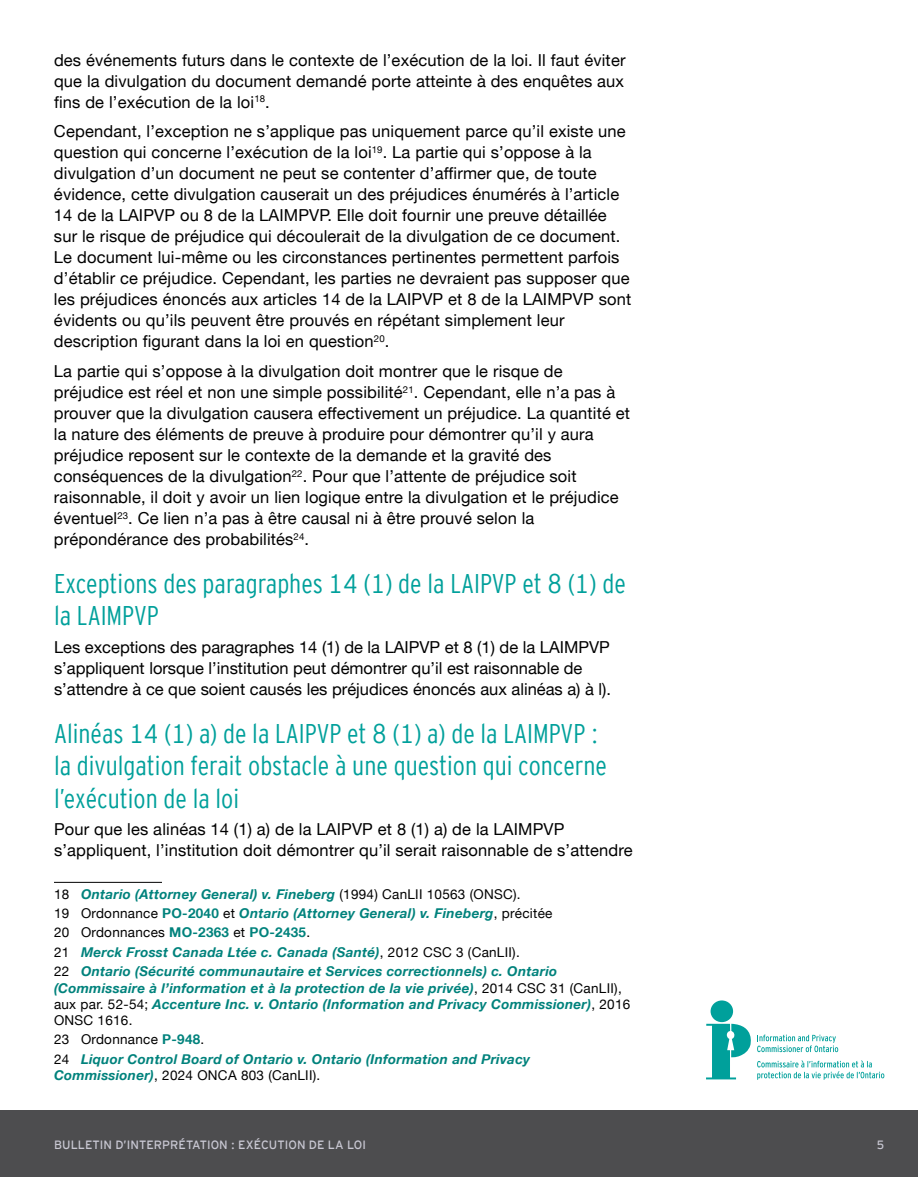
<style>
.page{position:relative;width:918px;height:1188px;background:#fff}
.page>*{position:absolute;margin:0;border:0;box-sizing:border-box;transform-origin:0 0}
.t1{font:27px/32.4px "Interstate Cond Mono Lgt";color:#00a09b}
.t2{font:16.5px/21px "Helvetica Neue LT";letter-spacing:.01em;color:#000}
.t3{font:italic 700 13.5px/19.5px "Helvetica Neue LT";letter-spacing:.02em;color:#00827c}
.t4{font:13.5px "Helvetica Neue LT";letter-spacing:.02em;color:#000}
.t5{font:12px "Interstate Mono";letter-spacing:.005em;color:#c9c8d3}
.s1{font-weight:400;font-style:normal;color:#000}
.s2{font-style:normal}
.s3{font-weight:700;font-style:italic;color:#00827c}
</style>
<div class="page">
<div style="left:0;top:1110px;width:918px;height:67px;background:#4d4d4f"></div>
<hr style="left:54px;top:882px;width:108px;height:1px;background:#000">
<svg style="left:706px;top:1024px;width:178px;height:56px"></svg>
<div style="left:711px;top:1000px;width:22px;height:22px;background:#00a09b;border-radius:50%"></div>
<p class="t2" style="left:54px;top:49px;width:573px;text-align:justify">des événements futurs dans le contexte de l’exécution de la loi. Il faut éviter que la divulgation du document demandé porte atteinte à des enquêtes aux fins de l’exécution de la loi<sup>18</sup>.</p>
<p class="t2" style="left:54px;top:121px;width:579px">Cependant, l’exception ne s’applique pas uniquement parce qu’il existe une question qui concerne l’exécution de la loi<sup>19</sup>. La partie qui s’oppose à la divulgation d’un document ne peut se contenter d’affirmer que, de toute évidence, cette divulgation causerait un des préjudices énumérés à l’article 14 de la LAIPVP ou 8 de la LAIMPVP. Elle doit fournir une preuve détaillée sur le risque de préjudice qui découlerait de la divulgation de ce document.<br>Le document lui-même ou les circonstances pertinentes permettent parfois d’établir ce préjudice. Cependant, les parties ne devraient pas supposer que les préjudices énoncés aux articles 14 de la LAIPVP et 8 de la LAIMPVP sont évidents ou qu’ils peuvent être prouvés en répétant simplement leur description figurant dans la loi en question<sup>20</sup>.</p>
<p class="t2" style="left:54px;top:360px;width:578px">La partie qui s’oppose à la divulgation doit montrer que le risque de préjudice est réel et non une simple possibilité<sup>21</sup>. Cependant, elle n’a pas à prouver que la divulgation causera effectivement un préjudice. La quantité et la nature des éléments de preuve à produire pour démontrer qu’il y aura préjudice reposent sur le contexte de la demande et la gravité des conséquences de la divulgation<sup>22</sup>. Pour que l’attente de préjudice soit raisonnable, il doit y avoir un lien logique entre la divulgation et le préjudice éventuel<sup>23</sup>. Ce lien n’a pas à être causal ni à être prouvé selon la prépondérance des probabilités<sup>24</sup>.</p>
<h1 class="t1" style="left:54px;top:567px;width:574px">Exceptions des paragraphes 14 (1) de la LAIPVP et 8 (1) de la LAIMPVP</h1>
<p class="t2" style="left:54px;top:636px;width:559px">Les exceptions des paragraphes 14 (1) de la LAIPVP et 8 (1) de la LAIMPVP s’appliquent lorsque l’institution peut démontrer qu’il est raisonnable de s’attendre à ce que soient causés les préjudices énoncés aux alinéas a) à l).</p>
<h1 class="t1" style="left:54px;top:717px;width:555px">Alinéas 14 (1) a) de la LAIPVP et 8 (1) a) de la LAIMPVP : la divulgation ferait obstacle à une question qui concerne l’exécution de la loi</h1>
<p class="t2" style="left:54px;top:819px;width:580px">Pour que les alinéas 14 (1) a) de la LAIPVP et 8 (1) a) de la LAIMPVP s’appliquent, l’institution doit démontrer qu’il serait raisonnable de s’attendre</p>
<p class="t3" style="left:54px;top:884px;width:505px"><span class="s1">18</span> Ontario (Attorney General) v. Fineberg <span class="s1">(1994) CanLII 10563 (ONSC).<br>19 Ordonnance</span> <span class="s2">PO-2040</span> <span class="s1">et</span> Ontario (Attorney General) v. Fineberg<span class="s1">, précitée 20 Ordonnances</span> <span class="s2">MO-2363</span> <span class="s1">et</span> <span class="s2">PO-2435</span><span class="s1">.<br>21</span> Merck Frosst Canada Ltée c. Canada (Santé)<span class="s1">, 2012 CSC 3 (CanLII).<br>22</span> Ontario (Sécurité communautaire et Services correctionnels) c. Ontario</p>
<p class="t3" style="left:54px;top:979px;width:578px;line-height:16.2px">(Commissaire à l’information et à la protection de la vie privée)<span class="s1">, 2014 CSC 31 (CanLII), aux par. 52-54;</span> Accenture Inc. v. Ontario (Information and Privacy Commissioner)<span class="s1">, 2016<br>ONSC 1616.</span></p>
<p class="t3" style="left:54px;top:1030px;width:478px"><span class="s1">23 Ordonnance</span> <span class="s2">P-948</span><span class="s1">.<br>24</span> Liquor Control Board of Ontario v. Ontario (Information and Privacy</p>
<p class="t4" style="left:54px;top:1067px;width:268px"><span class="s3">Commissioner)</span>, 2024 ONCA 803 (CanLII).</p>
<p class="t5" style="left:54px;top:1138px;width:313px">BULLETIN D’INTERPRÉTATION : EXÉCUTION DE LA LOI</p>
<p class="t5" style="left:877px;top:1138px;width:9px">5</p>
</div>
